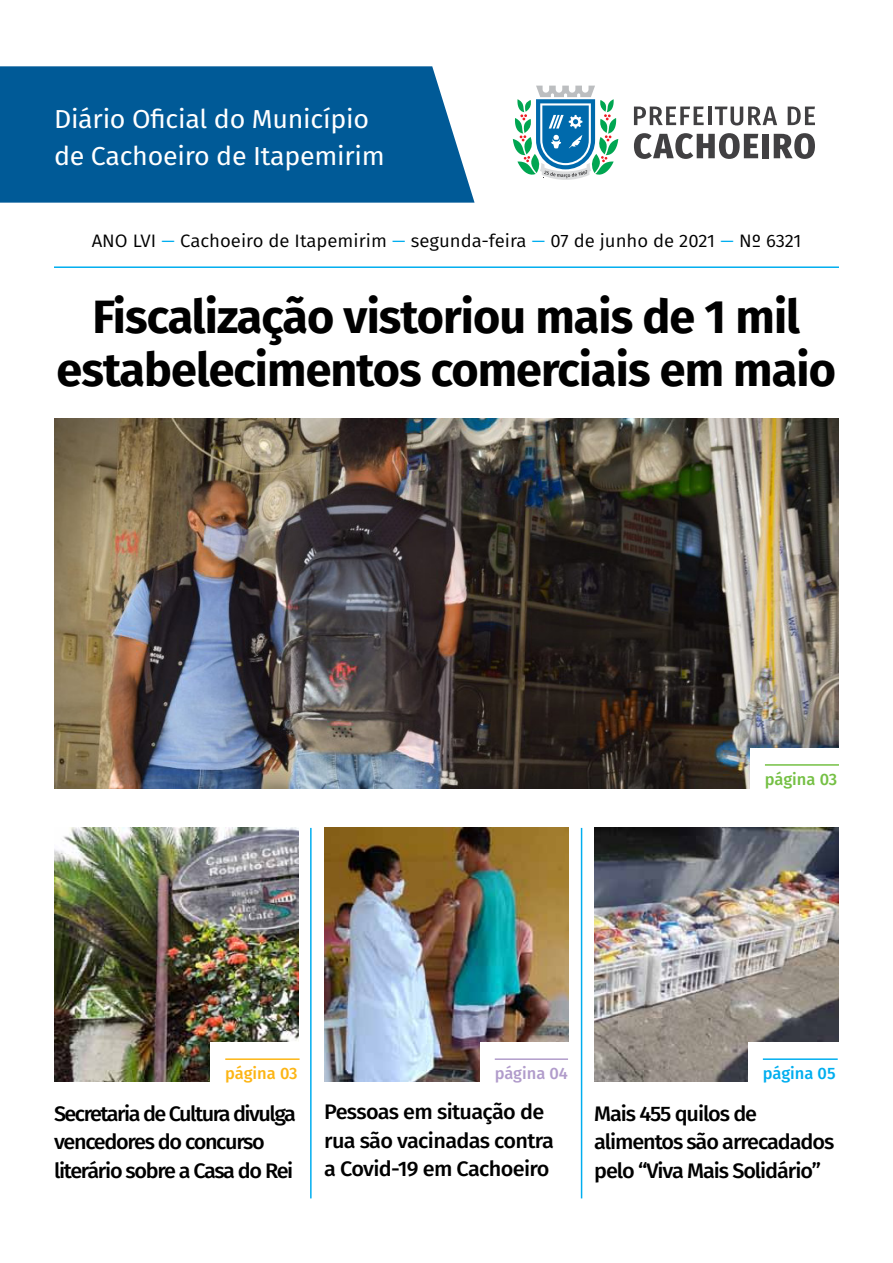
<style>
.page{position:relative;width:893px;height:1263px;background:#fff}
.page>*{position:absolute;margin:0;border:0;box-sizing:border-box;transform-origin:0 0}
.t1{font:700 46.65px/53.4px "Fira Sans";letter-spacing:-.02em;color:#000;text-align:center}
.t2{font:25.95px/37.5px "Fira Sans";letter-spacing:-.01em;color:#fff}
.t3{font:500 21px/28.5px "Fira Sans";letter-spacing:-.07em;color:#000}
.t4{font:500 21px/28.5px "Fira Sans";letter-spacing:-.05em;color:#000}
.t5{font:500 21px/28.5px "Fira Sans";letter-spacing:-.03em;color:#000}
.t6{font:18px "Fira Sans";color:#000}
.t7{font:500 16.5px "Fira Sans";letter-spacing:-.005em;color:#fcb515}
.t8{font:500 16.5px "Fira Sans";color:#b19ccb}
.t9{font:500 16.5px "Fira Sans";color:#00aeef}
.t10{font:500 16.5px "Fira Sans";letter-spacing:-.005em;color:#75c044}
.s1{color:#00aeef}
</style>
<div class="page">
<div style="left:0;top:66px;width:475px;height:137px;background:#005a97"></div>
<img style="left:54px;top:828px;width:245px;height:253px">
<div style="left:210px;top:1042px;width:102px;height:41px;background:#fff"></div>
<hr style="left:225px;top:1058px;width:75px;height:2px;background:#fcb515">
<img style="left:594px;top:828px;width:245px;height:253px">
<div style="left:748px;top:1042px;width:102px;height:41px;background:#fff"></div>
<hr style="left:763px;top:1058px;width:75px;height:2px;background:#00aeef">
<img style="left:324px;top:828px;width:245px;height:253px">
<div style="left:480px;top:1042px;width:101px;height:41px;background:#fff"></div>
<hr style="left:495px;top:1058px;width:73px;height:2px;background:#b19ccb">
<img style="left:54px;top:418px;width:785px;height:371px">
<hr style="left:54px;top:266px;width:785px;height:2px;background:#00aeef">
<hr style="left:581px;top:828px;width:1px;height:370px;background:#00aeef">
<div style="left:750px;top:748px;width:102px;height:41px;background:#fff"></div>
<hr style="left:765px;top:764px;width:74px;height:2px;background:#75c044">
<hr style="left:310px;top:828px;width:2px;height:370px;background:#00aeef">
<svg style="left:513px;top:86px;width:105px;height:94px"></svg>
<svg style="left:634px;top:107px;width:70px;height:18px"></svg>
<hr style="left:708px;top:107px;width:3px;height:18px;background:#414042">
<svg style="left:715px;top:107px;width:62px;height:19px"></svg>
<svg style="left:788px;top:107px;width:27px;height:18px"></svg>
<svg style="left:634px;top:133px;width:124px;height:26px"></svg>
<div style="left:762px;top:134px;width:7px;height:24px;background:#414042"></div>
<svg style="left:774px;top:133px;width:41px;height:26px"></svg>
<p class="t2" style="left:54px;top:99px;width:332px">Diário Oficial do Município de Cachoeiro de Itapemirim</p>
<p class="t6" style="left:92px;top:227px;width:711px">ANO LVI <span class="s1">–</span> Cachoeiro de Itapemirim <span class="s1">–</span> segunda-feira <span class="s1">–</span> 07 de junho de 2021 <span class="s1">–</span> Nº 6321</p>
<h1 class="t1" style="left:57px;top:286px;width:781px">Fiscalização vistoriou mais de 1 mil estabelecimentos comerciais em maio</h1>
<p class="t10" style="left:765px;top:766px;width:74px">página 03</p>
<p class="t7" style="left:225px;top:1060px;width:74px">página 03</p>
<p class="t8" style="left:495px;top:1060px;width:75px">página 04</p>
<p class="t9" style="left:763px;top:1060px;width:74px">página 05</p>
<p class="t3" style="left:54px;top:1098px;width:243px">Secretaria de Cultura divulga vencedores do concurso literário sobre a Casa do Rei</p>
<p class="t5" style="left:324px;top:1097px;width:231px">Pessoas em situação de rua são vacinadas contra a Covid-19 em Cachoeiro</p>
<p class="t4" style="left:594px;top:1098px;width:241px">Mais 455 quilos de alimentos são arrecadados pelo “Viva Mais Solidário”</p>
</div>
